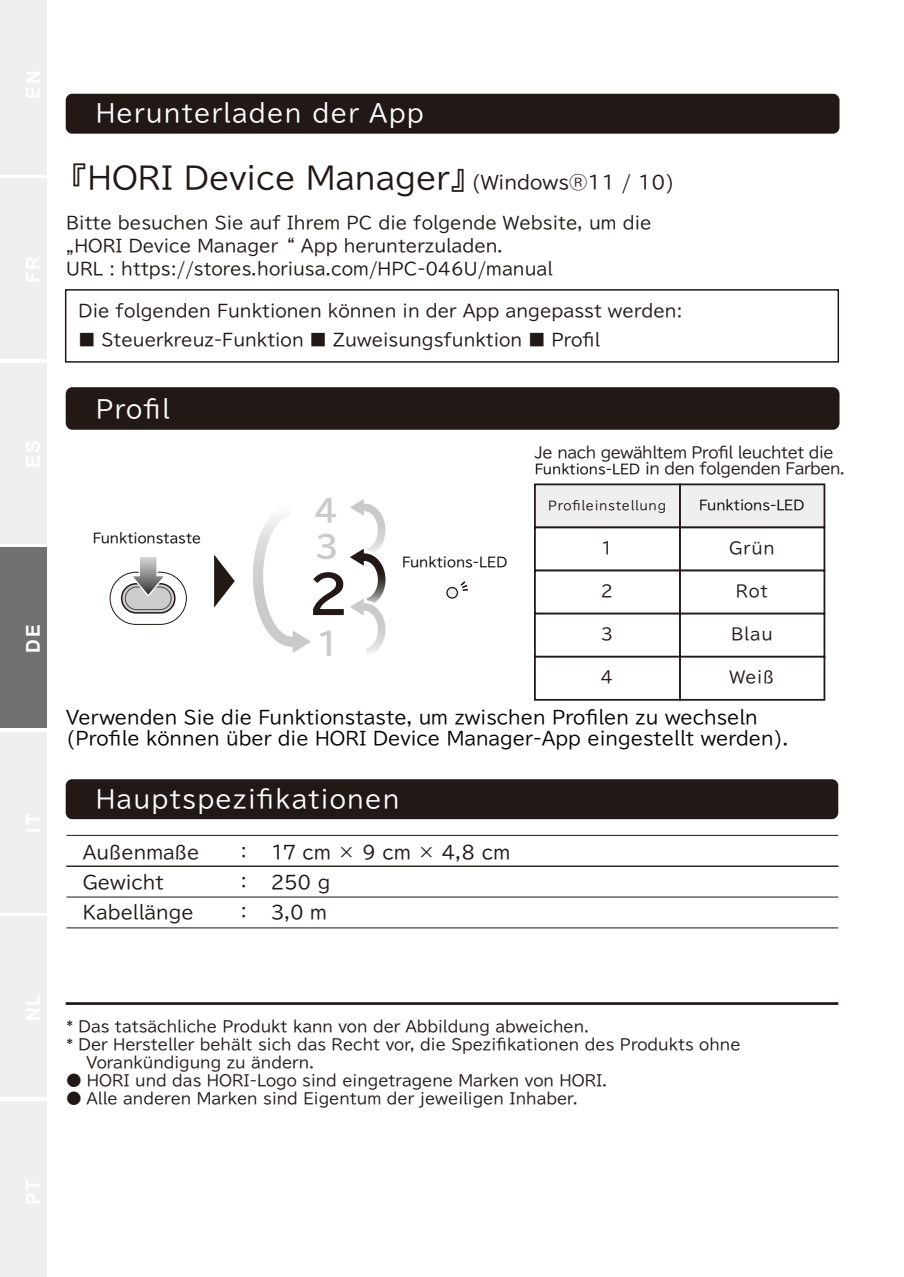
<style>
.page{position:relative;width:904px;height:1277px;background:#fff}
.page>*{position:absolute;margin:0;border:0;box-sizing:border-box;transform-origin:0 0}
.t1{font:700 51.9px "TBUD Go Std";color:#221815}
.t2{font:700 30.3px "TBUD Go Std";color:#c9caca}
.t3{font:300 30.3px "TBUD Go Std Super";color:#c9caca}
.t4{font:30px "TBUD Go Std";color:#221815}
.t5{font:24px "TBUD Go Std";letter-spacing:.05em;color:#fff}
.t6{font:700 18.9px "Arial";color:#fff}
.t7{font:18px/21.6px "TBUD Go Std";color:#040000}
.t8{font:18px/30px "TBUD Go Std";letter-spacing:.005em;color:#1f1515}
.t9{font:18px/30px "TBUD Go Std";color:#221815}
.t10{font:16.8px/23.1px "TBUD Go Std";color:#221815}
.t11{font:16.2px "TBUD Go Std";letter-spacing:.05em;color:#221815}
.t12{font:15px/18px "TBUD Go Std";color:#221815}
.t13{font:15px/16.2px "TBUD Go Std";letter-spacing:-.03em;color:#221815}
.t14{font:13.2px "TBUD Go Std";color:#040000}
.t15{font:12px "TBUD Go Std";letter-spacing:.05em;color:#221815}
.s1{font-size:18px}
.s2{font-family:"Koz Go Pr 6 N";font-size:18px}
.s3{font-size:13.2px;color:#040000}
.s4{color:#221815}
</style>
<div class="page">
<div style="left:66px;top:94px;width:773px;height:40px;background:#221815;border-radius:7px"></div>
<hr style="left:66px;top:1002px;width:771px;height:3px;background:#221815">
<div style="left:66px;top:779px;width:771px;height:40px;background:#221815;border-radius:7px"></div>
<div style="left:66px;top:387px;width:773px;height:43px;background:#221815;border-radius:7px"></div>
<div style="left:65px;top:289px;width:773px;height:74px;border:2px solid #221815"></div>
<hr style="left:66px;top:835px;width:771px;height:1px;background:#221815">
<hr style="left:66px;top:896px;width:771px;height:1px;background:#221815">
<hr style="left:66px;top:927px;width:771px;height:1px;background:#221815">
<hr style="left:66px;top:865px;width:771px;height:1px;background:#221815">
<div style="left:0;top:1101px;width:47px;height:175px;background:#efefef"></div>
<div style="left:0;top:916px;width:47px;height:181px;background:#efefef"></div>
<div style="left:0;top:732px;width:47px;height:180px;background:#efefef"></div>
<div style="left:0;top:547px;width:47px;height:181px;background:#727171"></div>
<div style="left:0;top:363px;width:47px;height:180px;background:#efefef"></div>
<div style="left:0;top:178px;width:47px;height:181px;background:#efefef"></div>
<div style="left:0;top:0;width:47px;height:174px;background:#efefef"></div>
<div style="left:110px;top:572px;width:77px;height:53px;border:1px solid #221815;border-radius:26px"></div>
<div style="left:122px;top:584px;width:53px;height:29px;background:#ccc;border-radius:15px"></div>
<div style="left:121px;top:583px;width:54px;height:30px;border:2px solid #221815;border-radius:15px"></div>
<div style="left:125px;top:586px;width:46px;height:24px;border:1px solid #494949;border-radius:11px"></div>
<svg style="left:131px;top:557px;width:34px;height:39px"></svg>
<svg style="left:460px;top:581px;width:8px;height:10px"></svg>
<div style="left:447px;top:587px;width:10px;height:11px;background:#efefef;border-radius:50%"></div>
<div style="left:446px;top:587px;width:12px;height:11px;border:1px solid #221815;border-radius:50%"></div>
<svg style="left:350px;top:499px;width:36px;height:155px"></svg>
<svg style="left:253px;top:516px;width:58px;height:137px"></svg>
<svg style="left:214px;top:554px;width:21px;height:53px"></svg>
<div style="left:534px;top:483px;width:146px;height:45px;background:#efefef;border:2px solid #221815"></div>
<div style="left:534px;top:526px;width:146px;height:45px;background:#fff;border:2px solid #221815"></div>
<div style="left:534px;top:569px;width:146px;height:45px;background:#fff;border:2px solid #221815"></div>
<div style="left:534px;top:613px;width:146px;height:44px;background:#fff;border:2px solid #221815"></div>
<div style="left:534px;top:656px;width:146px;height:44px;background:#fff;border:2px solid #221815"></div>
<div style="left:678px;top:483px;width:147px;height:45px;background:#efefef;border:2px solid #221815"></div>
<div style="left:678px;top:526px;width:147px;height:45px;background:#fff;border:2px solid #221815"></div>
<div style="left:678px;top:569px;width:147px;height:45px;background:#fff;border:2px solid #221815"></div>
<div style="left:678px;top:613px;width:147px;height:44px;background:#fff;border:2px solid #221815"></div>
<div style="left:678px;top:656px;width:147px;height:44px;background:#fff;border:2px solid #221815"></div>
<p class="t6" style="left:20px;top:653px;width:30px;rotate:-90deg">DE</p>
<h3 class="t5" style="left:96px;top:94px;width:329px">Herunterladen der App</h3>
<h3 class="t4" style="left:58px;top:153px;width:618px">『HORI Device Manager』<span class="s1">(Windows</span><span class="s2">Ⓡ</span><span class="s1">11 / 10)</span></h3>
<p class="t10" style="left:66px;top:211px;width:586px">Bitte besuchen Sie auf Ihrem PC die folgende Website, um die „HORI Device Manager“ App herunterzuladen.<br>URL : https://stores.horiusa.com/HPC-046U/manual</p>
<p class="t10" style="left:79px;top:298px;width:605px">Die folgenden Funktionen können in der App angepasst werden:</p>
<p class="t10" style="left:79px;top:328px;width:523px">■ Steuerkreuz-Funktion ■ Zuweisungsfunktion ■ Profil</p>
<h3 class="t5" style="left:96px;top:390px;width:76px">Profil</h3>
<p class="t14" style="left:93px;top:527px;width:110px">Funktionstaste</p>
<p class="t13" style="left:534px;top:444px;width:312px">Je nach gewähltem Profil leuchtet die<br><span class="s3">Funktions-LED</span> in den folgenden Farben.</p>
<h2 class="t2" style="left:314px;top:486px;width:25px">4</h2>
<p class="t15" style="left:548px;top:496px;width:119px">Profileinstellung</p>
<p class="t11" style="left:600px;top:534px;width:14px">1</p>
<p class="t11" style="left:600px;top:577px;width:14px">2</p>
<p class="t11" style="left:600px;top:620px;width:14px">3</p>
<p class="t11" style="left:600px;top:663px;width:14px">4</p>
<h2 class="t2" style="left:315px;top:521px;width:25px">3</h2>
<p class="t14" style="left:402px;top:551px;width:107px">Funktions-LED</p>
<h1 class="t1" style="left:308px;top:552px;width:42px">2</h1>
<h2 class="t3" style="left:316px;top:619px;width:24px">1</h2>
<p class="t14" style="left:699px;top:494px;width:107px">Funktions-LED</p>
<p class="t11" style="left:728px;top:534px;width:47px">Grün</p>
<p class="t11" style="left:735px;top:577px;width:34px">Rot</p>
<p class="t11" style="left:730px;top:620px;width:43px">Blau</p>
<p class="t11" style="left:729px;top:663px;width:46px">Weiß</p>
<p class="t7" style="left:66px;top:705px;width:723px">Verwenden Sie die Funktionstaste, um zwischen Profilen zu wechseln (Profile können über die HORI Device Manager-App eingestellt werden).</p>
<h3 class="t5" style="left:96px;top:779px;width:305px">Hauptspezifikationen</h3>
<p class="t9" style="left:83px;top:836px;width:118px">Außenmaße<br>Gewicht<br>Kabellänge</p>
<p class="t8" style="left:235px;top:836px;width:277px"><span class="s4">：　</span>17 cm × 9 cm × 4,8 cm<span class="s4">：　</span>250 g<br><span class="s4">：　</span>3,0 m</p>
<p class="t12" style="left:66px;top:1017px;width:675px">* Das tatsächliche Produkt kann von der Abbildung abweichen.<br>* Der Hersteller behält sich das Recht vor, die Spezifikationen des Produkts ohne　 Vorankündigung zu ändern.</p>
<p class="t12" style="left:66px;top:1071px;width:542px">● HORI und das HORI-Logo sind eingetragene Marken von HORI.</p>
<p class="t12" style="left:66px;top:1089px;width:513px">● Alle anderen Marken sind Eigentum der jeweiligen Inhaber.</p>
</div>
